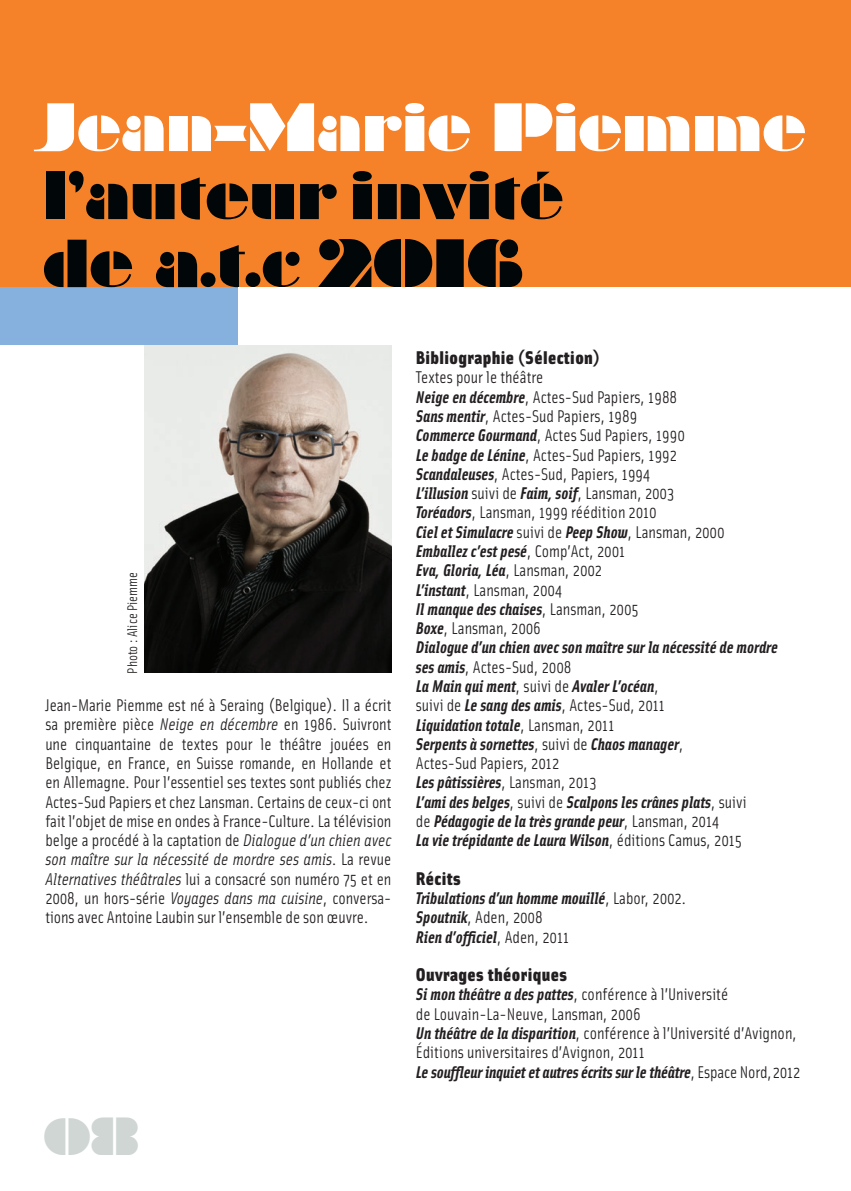
<style>
.page{position:relative;width:851px;height:1191px;background:#fff}
.page>*{position:absolute;margin:0;border:0;box-sizing:border-box;transform-origin:0 0}
.t1{font:62px/68px "Braggadocio";letter-spacing:-.015em;color:#010608}
.t2{font:62px "Braggadocio";letter-spacing:-.015em;color:#fff}
.t3{font:48px "Braggadocio";color:#cfd6d4}
.t4{font:900 18.4px "Solex";letter-spacing:.02em;color:#231f20}
.t5{font:italic 700 17px/19.2px "Solex";color:#231f20}
.t6{font:17px/19.2px "Solex";color:#231f20}
.t7{font:14px "Solex";letter-spacing:-.005em;color:#231f20}
.s1{font-style:italic}
.s2{font-weight:400;font-style:normal}
.s3{font-weight:700;font-style:italic}
</style>
<div class="page">
<div style="left:0;top:0;width:850px;height:287px;background:#f58229"></div>
<img style="left:144px;top:345px;width:248px;height:327px">
<div style="left:0;top:287px;width:239px;height:58px;background:#86b1de"></div>
<h1 class="t2" style="left:33px;top:90px;width:774px">Jean-Marie Piemme</h1>
<h1 class="t1" style="left:41px;top:161px;width:523px">l’auteur invité de a.t.c 2016</h1>
<p class="t7" style="left:123px;top:673px;width:103px;rotate:-90deg">Photo : Alice Piemme</p>
<p class="t6" style="left:45px;top:695px;width:347px;text-align:justify">Jean-Marie Piemme est né à Seraing (Belgique). Il a écrit sa première pièce <span class="s1">Neige en décembre</span> en 1986. Suivront une cinquantaine de textes pour le théâtre jouées en Belgique, en France, en Suisse romande, en Hollande et en Allemagne. Pour l’essentiel ses textes sont publiés chez Actes-Sud Papiers et chez Lansman. Certains de ceux-ci ont fait l’objet de mise en ondes à France-Culture. La télévision belge a procédé à la captation de <span class="s1">Dialogue d’un chien avec son maître sur la nécessité de mordre ses amis</span>. La revue <span class="s1">Alternatives théâtrales</span> lui a consacré son numéro 75 et en 2008, un hors-série <span class="s1">Voyages dans ma cuisine</span>, conversa&shy;tions avec Antoine Laubin sur l’ensemble de son œuvre.</p>
<h2 class="t3" style="left:43px;top:1107px;width:98px">08</h2>
<p class="t4" style="left:416px;top:345px;width:185px">Bibliographie (Sélection)</p>
<p class="t5" style="left:416px;top:367px;width:363px"><span class="s2">Textes pour le théâtre<br></span>Neige en décembre<span class="s2">, Actes-Sud Papiers, 1988<br></span>Sans mentir<span class="s2">, Actes-Sud Papiers, 1989<br></span>Commerce Gourmand<span class="s2">, Actes Sud Papiers, 1990<br></span>Le badge de Lénine<span class="s2">, Actes-Sud Papiers, 1992<br></span>Scandaleuses<span class="s2">, Actes-Sud, Papiers, 1994<br></span>L’illusion <span class="s2">suivi de</span> Faim, soif<span class="s2">, Lansman, 2003<br></span>Toréadors<span class="s2">, Lansman, 1999 réédition 2010<br></span>Ciel et Simulacre <span class="s2">suivi de</span> Peep Show<span class="s2">, Lansman, 2000<br></span>Emballez c’est pesé<span class="s2">, Comp’Act, 2001<br></span>Eva, Gloria, Léa<span class="s2">, Lansman, 2002<br></span>L’instant<span class="s2">, Lansman, 2004<br></span>Il manque des chaises<span class="s2">, Lansman, 2005<br></span>Boxe<span class="s2">, Lansman, 2006<br></span>Dialogue d’un chien avec son maître sur la nécessité de mordre ses amis<span class="s2">, Actes-Sud, 2008<br></span>La Main qui ment<span class="s2">, suivi de</span> Avaler L’océan<span class="s2">,<br>suivi de</span> Le sang des amis<span class="s2">, Actes-Sud, 2011<br></span>Liquidation totale<span class="s2">, Lansman, 2011<br></span>Serpents à sornettes<span class="s2">, suivi de</span> Chaos manager<span class="s2">,<br>Actes-Sud Papiers, 2012<br></span>Les pâtissières<span class="s2">, Lansman, 2013<br></span>L’ami des belges<span class="s2">, suivi de</span> Scalpons les crânes plats<span class="s2">, suivi<br>de</span> Pédagogie de la très grande peur<span class="s2">, Lansman, 2014<br></span>La vie trépidante de Laura Wilson<span class="s2">, éditions Camus, 2015</span></p>
<p class="t4" style="left:416px;top:865px;width:46px">Récits</p>
<p class="t5" style="left:416px;top:887px;width:272px">Tribulations d’un homme mouillé<span class="s2">, Labor, 2002.<br></span>Spoutnik<span class="s2">, Aden, 2008<br></span>Rien d’officiel<span class="s2">, Aden, 2011</span></p>
<p class="t4" style="left:416px;top:962px;width:153px">Ouvrages théoriques</p>
<p class="t6" style="left:416px;top:984px;width:386px"><span class="s3">Si mon théâtre a des pattes</span>, conférence à l’Université<br>de Louvain-La-Neuve, Lansman, 2006<br><span class="s3">Un théâtre de la disparition</span>, conférence à l’Université d’Avignon, Éditions universitaires d’Avignon, 2011<br><span class="s3">Le souffleur inquiet et autres écrits sur le théâtre</span>, Espace Nord, 2012</p>
</div>
